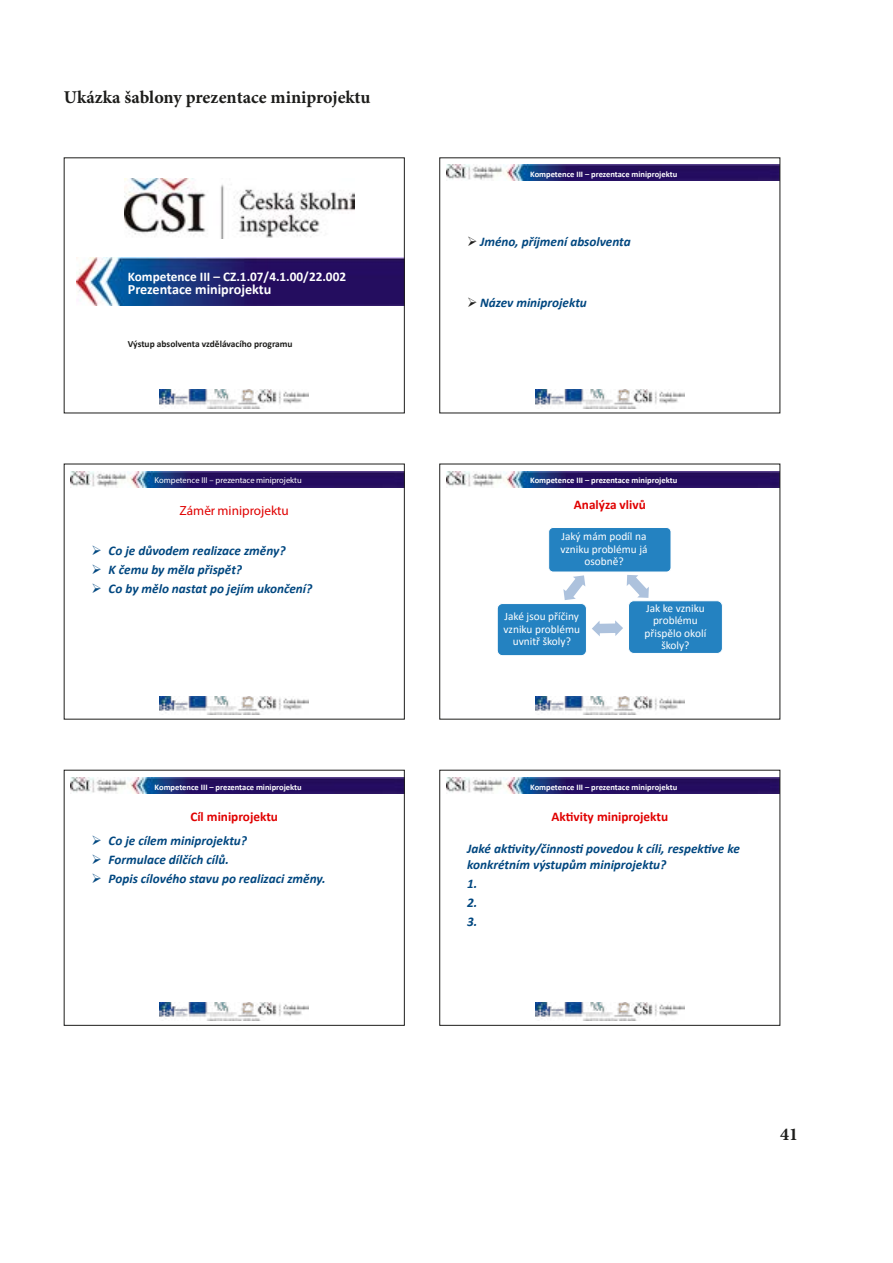
<style>
.page{position:relative;width:893px;height:1263px;background:#fff}
.page>*{position:absolute;margin:0;border:0;box-sizing:border-box;transform-origin:0 0}
.t1{font:700 18px "Minion Pro";color:#1d1d1b}
.t2{font:700 14.1px "Calibri";color:#fff}
.t3{font:italic 700 13.2px/19px "Calibri";color:#004780}
.t4{font:700 13.2px "Calibri";color:#e00000}
.t5{font:700 13.2px "Calibri";color:#fff}
.t6{font:700 13.2px "Calibri";color:#e00000}
.t7{font:11.4px/12.5px "Calibri";color:#fff;text-align:center}
.t8{font:700 9.45px "Calibri";color:#1d1d1b}
.t9{font:700 8.55px "Calibri";color:#fff}
.t10{font:700 8.55px "Calibri";color:#fff}
.s1{color:#1d1d1b}
</style>
<div class="page">
<img style="left:124px;top:178px;width:230px;height:60px">
<img style="left:76px;top:258px;width:327px;height:48px">
<img style="left:160px;top:390px;width:149px;height:19px">
<img style="left:446px;top:165px;width:332px;height:16px">
<img style="left:535px;top:390px;width:149px;height:19px">
<img style="left:71px;top:471px;width:332px;height:16px">
<img style="left:160px;top:696px;width:149px;height:19px">
<img style="left:446px;top:471px;width:332px;height:16px">
<img style="left:535px;top:696px;width:149px;height:19px">
<div style="left:549px;top:527px;width:122px;height:45px;background:#2482c1;border-radius:4px"></div>
<div style="left:548px;top:527px;width:123px;height:45px;border:1px solid #fff;border-radius:4px"></div>
<svg style="left:627px;top:575px;width:22px;height:23px"></svg>
<div style="left:628px;top:601px;width:94px;height:52px;background:#2482c1;border-radius:5px"></div>
<div style="left:628px;top:600px;width:95px;height:54px;border:1px solid #fff;border-radius:5px"></div>
<svg style="left:592px;top:620px;width:31px;height:16px"></svg>
<div style="left:497px;top:603px;width:89px;height:53px;background:#2482c1;border-radius:5px"></div>
<div style="left:497px;top:603px;width:90px;height:53px;border:1px solid #fff;border-radius:5px"></div>
<svg style="left:563px;top:575px;width:22px;height:25px"></svg>
<img style="left:71px;top:777px;width:332px;height:16px">
<img style="left:160px;top:1002px;width:149px;height:19px">
<div style="left:64px;top:770px;width:341px;height:256px;border:1px solid #1d1d1b"></div>
<img style="left:446px;top:777px;width:332px;height:16px">
<img style="left:535px;top:1002px;width:149px;height:19px">
<div style="left:439px;top:770px;width:341px;height:256px;border:1px solid #1d1d1b"></div>
<h1 class="t1" style="left:64px;top:84px;width:308px">Ukázka šablony prezentace miniprojektu</h1>
<p class="t5" style="left:128px;top:267px;width:220px">Kompetence III – CZ.1.07/4.1.00/22.002</p>
<p class="t2" style="left:128px;top:280px;width:145px">Prezentace miniprojektu</p>
<p class="t8" style="left:128px;top:337px;width:166px">Výstup absolventa vzdělávacího programu</p>
<p class="t10" style="left:155px;top:475px;width:149px">Kompetence III – prezentace miniprojektu</p>
<p class="t6" style="left:180px;top:502px;width:111px">Záměr miniprojektu</p>
<p class="t3" style="left:92px;top:541px;width:195px">➢ Co je důvodem realizace změny?</p>
<p class="t3" style="left:92px;top:560px;width:152px">➢ K čemu by měla přispět?</p>
<p class="t3" style="left:92px;top:579px;width:222px">➢ Co by mělo nastat po jejím ukončení?</p>
<p class="t9" style="left:155px;top:781px;width:149px">Kompetence III – prezentace miniprojektu</p>
<p class="t4" style="left:190px;top:807px;width:89px">Cíl miniprojektu</p>
<p class="t3" style="left:92px;top:830px;width:157px">➢ Co je cílem miniprojektu?</p>
<p class="t3" style="left:92px;top:849px;width:139px">➢ Formulace dílčích cílů.</p>
<p class="t3" style="left:92px;top:869px;width:235px">➢ Popis cílového stavu po realizaci změny.</p>
<p class="t9" style="left:530px;top:168px;width:149px">Kompetence III – prezentace miniprojektu</p>
<p class="t3" style="left:467px;top:231px;width:165px"><span class="s1">➢</span> Jméno, příjmení absolventa</p>
<p class="t3" style="left:467px;top:293px;width:121px"><span class="s1">➢</span> Název miniprojektu</p>
<p class="t9" style="left:530px;top:474px;width:149px">Kompetence III – prezentace miniprojektu</p>
<p class="t4" style="left:574px;top:495px;width:73px">Analýza vlivů</p>
<p class="t7" style="left:560px;top:530px;width:89px">Jaký mám podíl na vzniku problému já osobně?</p>
<p class="t7" style="left:645px;top:601px;width:63px">Jak ke vzniku problému přispělo okolí školy?</p>
<p class="t7" style="left:504px;top:610px;width:78px">Jaké jsou příčiny vzniku problému uvnitř školy?</p>
<p class="t9" style="left:530px;top:781px;width:149px">Kompetence III – prezentace miniprojektu</p>
<p class="t4" style="left:551px;top:807px;width:118px">Aktivity miniprojektu</p>
<p class="t3" style="left:467px;top:840px;width:274px;line-height:15.9px">Jaké aktivity/činnosti povedou k cíli, respektive ke konkrétním výstupům miniprojektu?</p>
<p class="t3" style="left:467px;top:873px;width:12px;text-align:justify">1.<br>2.<br>3.</p>
<h1 class="t1" style="left:780px;top:1121px;width:19px">41</h1>
</div>
